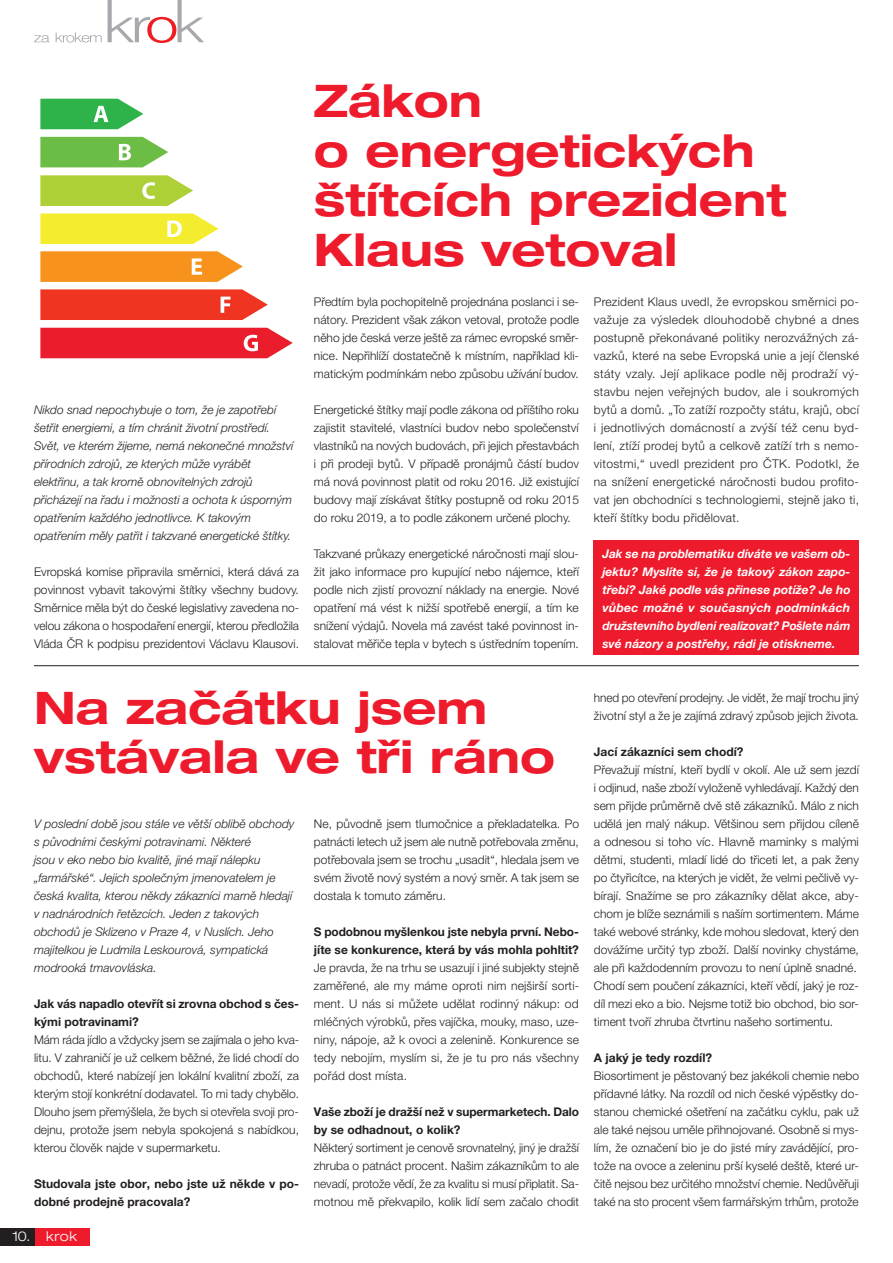
<style>
.page{position:relative;width:893px;height:1263px;background:#fff}
.page>*{position:absolute;margin:0;border:0;box-sizing:border-box;transform-origin:0 0}
.t1{font:700 expanded 45px/49.5px "Helvetica Neue LT Pro";color:#ee1b2c}
.t2{font:300 expanded 13.5px "Helvetica Neue LT Pro";letter-spacing:.04em;color:#fff}
.t3{font:300 12px/18px "Helvetica Neue LT Pro";color:#231f20;text-align:justify}
.t4{font:italic 300 12px/18px "Helvetica Neue LT Pro";color:#231f20}
.t5{font:700 12px/18px "Helvetica Neue LT Pro";color:#231f20}
.t6{font:italic 700 12px/18px "Helvetica Neue LT Pro";color:#fff;text-align:justify}
</style>
<div class="page">
<div style="left:34px;top:1229px;width:55px;height:17px;background:#ee1b2c"></div>
<div style="left:0;top:1229px;width:34px;height:17px;background:#231f20"></div>
<div style="left:594px;top:540px;width:265px;height:114px;background:#ee1b2c"></div>
<svg style="left:108px;top:0;width:96px;height:43px"></svg>
<svg style="left:34px;top:35px;width:16px;height:8px"></svg>
<svg style="left:56px;top:33px;width:46px;height:10px"></svg>
<hr style="left:34px;top:665px;width:825px;height:1px;background:#231f20">
<svg style="left:40px;top:99px;width:103px;height:30px;background:#4fbf67"></svg>
<svg style="left:40px;top:137px;width:128px;height:30px;background:#80c55e"></svg>
<svg style="left:40px;top:175px;width:153px;height:31px;background:#b6d54e"></svg>
<svg style="left:40px;top:213px;width:179px;height:31px;background:#f5ef47"></svg>
<svg style="left:40px;top:251px;width:203px;height:31px;background:#f79d32"></svg>
<svg style="left:40px;top:289px;width:228px;height:31px;background:#f04634"></svg>
<svg style="left:40px;top:328px;width:253px;height:30px;background:#ec2b39"></svg>
<p class="t4" style="left:34px;top:401px;width:261px">Nikdo snad nepochybuje o tom, že je zapotřebí šetřit energiemi, a tím chránit životní prostředí.<br>Svět, ve kterém žijeme, nemá nekonečné množství přírodních zdrojů, ze kterých může vyrábět elektřinu, a tak kromě obnovitelných zdrojů přicházejí na řadu i možnosti a ochota k úsporným opatřením každého jednotlivce. K takovým opatřením měly patřit i takzvané energetické štítky.</p>
<p class="t3" style="left:34px;top:562px;width:267px">Evropská komise připravila směrnici, která dává za povinnost vybavit takovými štítky všechny budovy.<br>Směrnice měla být do české legislativy zavedena no‑ velou zákona o hospodaření energií, kterou předložila Vláda ČR k podpisu prezidentovi Václavu Klausovi.</p>
<h1 class="t1" style="left:314px;top:75px;width:474px">Zákon<br>o energetických štítcích prezident<br>Klaus vetoval</h1>
<p class="t3" style="left:314px;top:292px;width:267px">Předtím byla pochopitelně projednána poslanci i se‑ nátory. Prezident však zákon vetoval, protože podle něho jde česká verze ještě za rámec evropské směr‑ nice. Nepřihlíží dostatečně k místním, například kli‑ matickým podmínkám nebo způsobu užívání budov.</p>
<p class="t3" style="left:314px;top:400px;width:267px">Energetické štítky mají podle zákona od příštího roku zajistit stavitelé, vlastníci budov nebo společenství vlastníků na nových budovách, při jejich přestavbách i při prodeji bytů. V případě pronájmů částí budov má nová povinnost platit od roku 2016. Již existující budovy mají získávat štítky postupně od roku 2015 do roku 2019, a to podle zákonem určené plochy.</p>
<p class="t3" style="left:314px;top:544px;width:267px">Takzvané průkazy energetické náročnosti mají slou‑ žit jako informace pro kupující nebo nájemce, kteří podle nich zjistí provozní náklady na energie. Nové opatření má vést k nižší spotřebě energií, a tím ke snížení výdajů. Novela má zavést také povinnost in‑ stalovat měřiče tepla v bytech s ústředním topením.</p>
<p class="t3" style="left:594px;top:292px;width:267px">Prezident Klaus uvedl, že evropskou směrnici po‑ važuje za výsledek dlouhodobě chybné a dnes postupně překonávané politiky nerozvážných zá‑ vazků, které na sebe Evropská unie a její členské státy vzaly. Její aplikace podle něj prodraží vý‑ stavbu nejen veřejných budov, ale i soukromých bytů a domů. „To zatíží rozpočty státu, krajů, obcí i jednotlivých domácností a zvýší též cenu byd‑ lení, ztíží prodej bytů a celkově zatíží trh s nemo‑ vitostmi,“ uvedl prezident pro ČTK. Podotkl, že na snížení energetické náročnosti budou profito‑ vat jen obchodníci s technologiemi, stejně jako ti, kteří štítky bodu přidělovat.</p>
<p class="t6" style="left:602px;top:544px;width:250px">Jak se na problematiku díváte ve vašem ob&shy;jektu? Myslíte si, že je takový zákon zapo&shy;třebí? Jaké podle vás přinese potíže? Je ho vůbec možné v současných podmínkách družstevního bydlení realizovat? Pošlete nám své názory a postřehy, rádi je otiskneme.</p>
<h1 class="t1" style="left:34px;top:682px;width:522px">Na začátku jsem vstávala ve tři ráno</h1>
<p class="t3" style="left:594px;top:688px;width:267px">hned po otevření prodejny. Je vidět, že mají trochu jiný životní styl a že je zajímá zdravý způsob jejich života.</p>
<p class="t5" style="left:594px;top:742px;width:151px">Jací zákazníci sem chodí?</p>
<p class="t3" style="left:594px;top:760px;width:267px;text-align:left">Převažují místní, kteří bydlí v okolí. Ale už sem jezdí i odjinud, naše zboží vyloženě vyhledávají. Každý den sem přijde průměrně dvě stě zákazníků. Málo z nich udělá jen malý nákup. Většinou sem přijdou cíleně a odnesou si toho víc. Hlavně maminky s malými dětmi, studenti, mladí lidé do třiceti let, a pak ženy po čtyřicítce, na kterých je vidět, že velmi pečlivě vy‑ bírají. Snažíme se pro zákazníky dělat akce, aby‑ chom je blíže seznámili s naším sortimentem. Máme také webové stránky, kde mohou sledovat, který den dovážíme určitý typ zboží. Další novinky chystáme, ale při každodenním provozu to není úplně snadné.<br>Chodí sem poučení zákazníci, kteří vědí, jaký je roz‑ díl mezi eko a bio. Nejsme totiž bio obchod, bio sor‑ timent tvoří zhruba čtvrtinu našeho sortimentu.</p>
<p class="t5" style="left:594px;top:1048px;width:120px">A jaký je tedy rozdíl?</p>
<p class="t3" style="left:594px;top:1066px;width:267px">Biosortiment je pěstovaný bez jakékoli chemie nebo přídavné látky. Na rozdíl od nich české výpěstky do‑ stanou chemické ošetření na začátku cyklu, pak už ale také nejsou uměle přihnojované. Osobně si mys‑ lím, že označení bio je do jisté míry zavádějící, pro‑ tože na ovoce a zeleninu prší kyselé deště, které ur‑ čitě nejsou bez určitého množství chemie. Nedůvěřuji také na sto procent všem farmářským trhům, protože</p>
<p class="t3" style="left:314px;top:814px;width:267px">Ne, původně jsem tlumočnice a překladatelka. Po patnácti letech už jsem ale nutně potřebovala změnu, potřebovala jsem se trochu „usadit“, hledala jsem ve svém životě nový systém a nový směr. A tak jsem se dostala k tomuto záměru.</p>
<p class="t5" style="left:314px;top:922px;width:267px">S podobnou myšlenkou jste nebyla první. Nebo&shy;jíte se konkurence, která by vás mohla pohltit?</p>
<p class="t3" style="left:314px;top:958px;width:267px">Je pravda, že na trhu se usazují i jiné subjekty stejně zaměřené, ale my máme oproti nim nejširší sorti‑ ment. U nás si můžete udělat rodinný nákup: od mléčných výrobků, přes vajíčka, mouky, maso, uze‑ niny, nápoje, až k ovoci a zelenině. Konkurence se tedy nebojím, myslím si, že je tu pro nás všechny pořád dost místa.</p>
<p class="t5" style="left:314px;top:1102px;width:267px">Vaše zboží je dražší než v supermarketech. Dalo by se odhadnout, o kolik?</p>
<p class="t3" style="left:314px;top:1138px;width:267px">Některý sortiment je cenově srovnatelný, jiný je dražší zhruba o patnáct procent. Našim zákazníkům to ale nevadí, protože vědí, že za kvalitu si musí připlatit. Sa‑ motnou mě překvapilo, kolik lidí sem začalo chodit</p>
<p class="t4" style="left:34px;top:815px;width:262px">V poslední době jsou stále ve větší oblibě obchody s původními českými potravinami. Některé<br>jsou v eko nebo bio kvalitě, jiné mají nálepku „farmářské“. Jejich společným jmenovatelem je česká kvalita, kterou někdy zákazníci marně hledají v nadnárodních řetězcích. Jeden z takových obchodů je Sklizeno v Praze 4, v Nuslích. Jeho majitelkou je Ludmila Leskourová, sympatická modrooká tmavovláska.</p>
<p class="t5" style="left:34px;top:994px;width:266px">Jak vás napadlo otevřít si zrovna obchod s čes&shy;kými potravinami?</p>
<p class="t3" style="left:34px;top:1030px;width:267px">Mám ráda jídlo a vždycky jsem se zajímala o jeho kva‑ litu. V zahraničí je už celkem běžné, že lidé chodí do obchodů, které nabízejí jen lokální kvalitní zboží, za kterým stojí konkrétní dodavatel. To mi tady chybělo.<br>Dlouho jsem přemýšlela, že bych si otevřela svoji pro‑ dejnu, protože jsem nebyla spokojená s nabídkou, kterou člověk najde v supermarketu.</p>
<p class="t5" style="left:34px;top:1174px;width:267px">Studovala jste obor, nebo jste už někde v po&shy;dobné prodejně pracovala?</p>
<p class="t2" style="left:12px;top:1228px;width:66px">10. krok</p>
</div>
